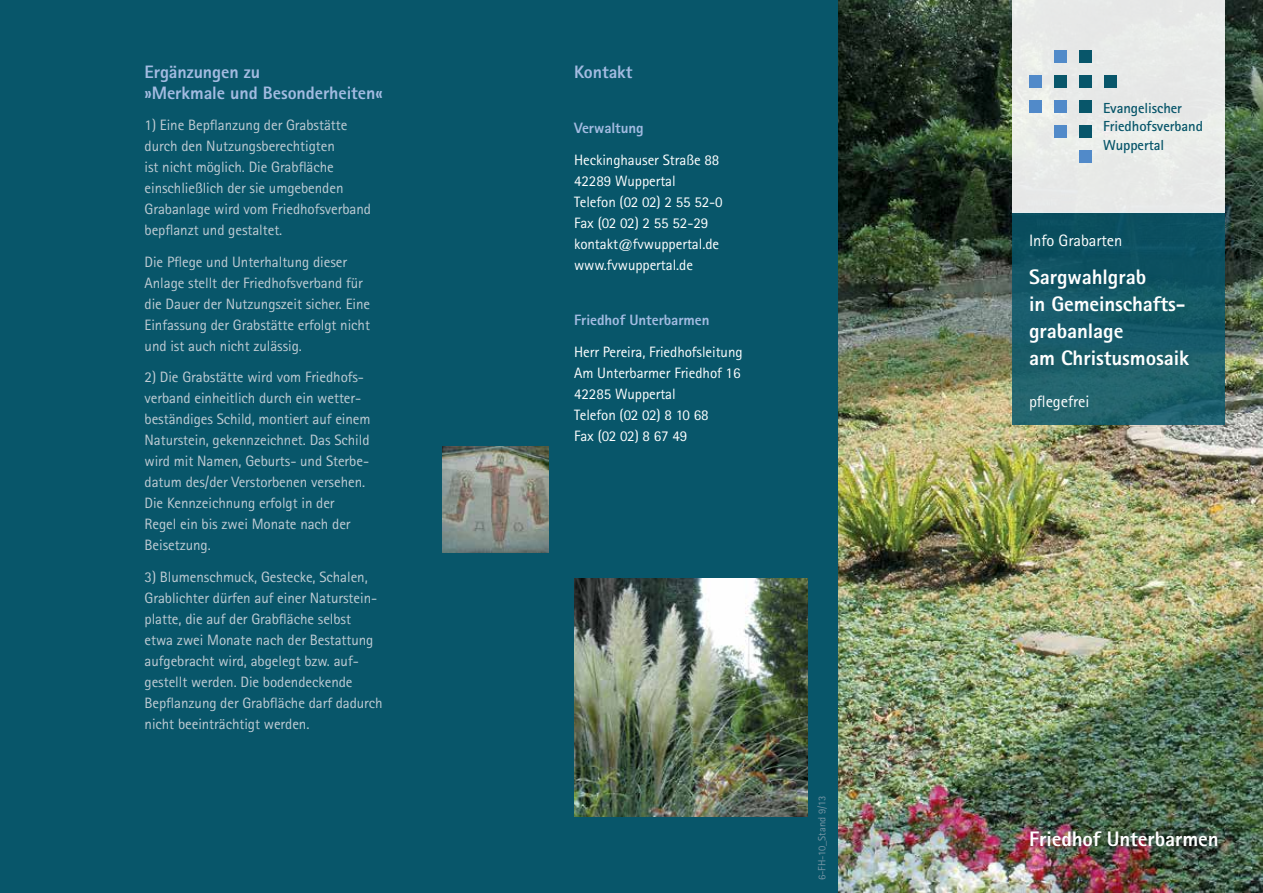
<style>
.page{position:relative;width:1263px;height:893px;background:#fff}
.page>*{position:absolute;margin:0;border:0;box-sizing:border-box;transform-origin:0 0}
.t1{font:800 21px/27px "Rotis Sans Serif";letter-spacing:-.005em;color:#fff}
.t2{font:800 18px/21px "Rotis Sans Serif";letter-spacing:-.005em;color:#a3bbe1}
.t3{font:16.5px "Rotis Sans Serif";letter-spacing:-.005em;color:#fff}
.t4{font:15px/21px "Rotis Sans Serif";letter-spacing:-.005em;color:#c0ccd4}
.t5{font:15px/21px "Rotis Sans Serif";letter-spacing:-.005em;color:#fff}
.t6{font:800 15px "Rotis Sans Serif";letter-spacing:-.005em;color:#a3bbe1}
.t7{font:700 14.55px/18.6px "Rotis Sans Serif";letter-spacing:-.005em;color:#08566a}
.t8{font:10.5px "Rotis Sans Serif";letter-spacing:-.005em;color:#7a97a7}
</style>
<div class="page">
<img style="left:838px;top:0;width:425px;height:893px">
<div style="left:0;top:0;width:838px;height:893px;background:#08566a"></div>
<div style="left:1012px;top:213px;width:213px;height:212px;background:linear-gradient(to bottom,#084d5e,#246670)"></div>
<div style="left:1012px;top:0;width:213px;height:213px;background:#e8eae8"></div>
<div style="left:1054px;top:50px;width:13px;height:13px;background:#518ac9"></div>
<div style="left:1079px;top:50px;width:13px;height:13px;background:#08566a"></div>
<div style="left:1079px;top:75px;width:13px;height:13px;background:#08566a"></div>
<div style="left:1054px;top:75px;width:13px;height:13px;background:#08566a"></div>
<div style="left:1029px;top:75px;width:13px;height:13px;background:#518ac9"></div>
<div style="left:1029px;top:100px;width:13px;height:13px;background:#518ac9"></div>
<div style="left:1054px;top:100px;width:13px;height:13px;background:#518ac9"></div>
<div style="left:1054px;top:125px;width:13px;height:13px;background:#518ac9"></div>
<div style="left:1079px;top:100px;width:13px;height:13px;background:#08566a"></div>
<div style="left:1079px;top:125px;width:13px;height:13px;background:#08566a"></div>
<div style="left:1079px;top:150px;width:13px;height:13px;background:#518ac9"></div>
<div style="left:1104px;top:75px;width:13px;height:13px;background:#08566a"></div>
<div style="left:1012px;top:813px;width:223px;height:51px;background:#000;opacity:.75"></div>
<img style="left:574px;top:578px;width:234px;height:238px">
<img style="left:442px;top:446px;width:107px;height:107px">
<p class="t2" style="left:145px;top:61px;width:240px">Ergänzungen zu<br>»Merkmale und Besonderheiten«</p>
<p class="t4" style="left:145px;top:115px;width:228px">1) Eine Bepflanzung der Grabstätte durch den Nutzungsberechtigten<br>ist nicht möglich. Die Grabfläche einschließlich der sie umgebenden Grabanlage wird vom Friedhofsverband bepflanzt und gestaltet.</p>
<p class="t4" style="left:145px;top:251px;width:227px">Die Pflege und Unterhaltung dieser Anlage stellt der Friedhofsverband für die Dauer der Nutzungszeit sicher. Eine Einfassung der Grabstätte erfolgt nicht und ist auch nicht zulässig.</p>
<p class="t4" style="left:145px;top:367px;width:228px">2) Die Grabstätte wird vom Friedhofs&shy;verband einheitlich durch ein wetter&shy;beständiges Schild, montiert auf einem Naturstein, gekennzeichnet. Das Schild wird mit Namen, Geburts- und Sterbe&shy;datum des/der Verstorbenen versehen.<br>Die Kennzeichnung erfolgt in der<br>Regel ein bis zwei Monate nach der Beisetzung.</p>
<p class="t4" style="left:145px;top:566px;width:240px">3) Blumenschmuck, Gestecke, Schalen, Grablichter dürfen auf einer Naturstein&shy;platte, die auf der Grabfläche selbst etwa zwei Monate nach der Bestattung aufgebracht wird, abgelegt bzw. auf&shy;gestellt werden. Die bodendeckende Bepflanzung der Grabfläche darf dadurch nicht beeinträchtigt werden.</p>
<p class="t2" style="left:574px;top:61px;width:60px">Kontakt</p>
<p class="t6" style="left:574px;top:119px;width:71px">Verwaltung</p>
<p class="t5" style="left:574px;top:149px;width:150px">Heckinghauser Straße 88<br>42289 Wuppertal<br>Telefon (02 02) 2 55 52-0<br>Fax (02 02) 2 55 52-29 kontakt@fvwuppertal.de www.fvwuppertal.de</p>
<p class="t6" style="left:574px;top:311px;width:137px">Friedhof Unterbarmen</p>
<p class="t5" style="left:574px;top:341px;width:170px">Herr Pereira, Friedhofsleitung<br>Am Unterbarmer Friedhof 16<br>42285 Wuppertal<br>Telefon (02 02) 8 10 68<br>Fax (02 02) 8 67 49</p>
<p class="t8" style="left:816px;top:880px;width:86px;rotate:-90deg">6-FH-10_Stand 9/13</p>
<p class="t7" style="left:1103px;top:98px;width:101px">Evangelischer<br>Friedhofsverband<br>Wuppertal</p>
<p class="t3" style="left:1029px;top:231px;width:95px">Info Grabarten</p>
<h1 class="t1" style="left:1029px;top:263px;width:162px">Sargwahlgrab<br>in Gemeinschafts&shy;grabanlage<br>am Christusmosaik</h1>
<p class="t3" style="left:1029px;top:392px;width:62px">pflegefrei</p>
<h1 class="t1" style="left:1029px;top:825px;width:191px">Friedhof Unterbarmen</h1>
</div>
